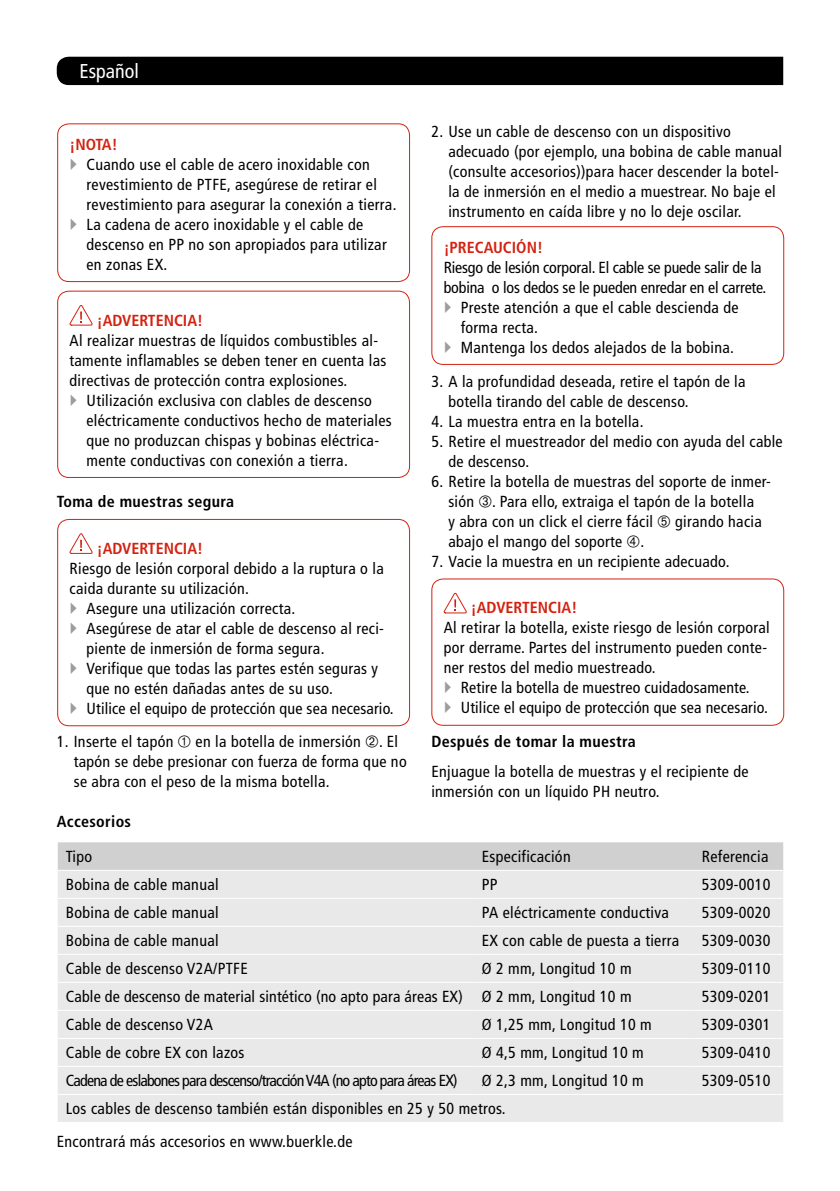
<style>
.page{position:relative;width:840px;height:1191px;background:#fff}
.page>*{position:absolute;margin:0;border:0;box-sizing:border-box;transform-origin:0 0}
.t1{font:condensed 20px "Frutiger";color:#fff}
.t2{font:condensed 16px/20px "Frutiger";letter-spacing:.02em;color:#000}
.t3{font:condensed 16px "Frutiger";letter-spacing:-.01em;color:#000}
.t4{font:condensed 16px "Frutiger";letter-spacing:-.05em;color:#000}
.t5{font:700 condensed 16px "Frutiger";color:#d32210}
.t6{font:700 condensed 16px "Frutiger";letter-spacing:.02em;color:#000}
</style>
<div class="page">
<div style="left:57px;top:57px;width:725px;height:28px;background:#000"></div>
<div style="left:57px;top:123px;width:353px;height:159px;border:1px solid #d32210;border-radius:11px"></div>
<svg style="left:69px;top:305px;width:23px;height:20px"></svg>
<div style="left:57px;top:291px;width:353px;height:187px;border:1px solid #d32210;border-radius:11px"></div>
<svg style="left:69px;top:533px;width:23px;height:21px"></svg>
<div style="left:57px;top:519px;width:353px;height:207px;border:1px solid #d32210;border-radius:11px"></div>
<div style="left:431px;top:226px;width:352px;height:139px;border:1px solid #d32210;border-radius:11px"></div>
<svg style="left:443px;top:593px;width:23px;height:20px"></svg>
<div style="left:431px;top:578px;width:352px;height:148px;border:1px solid #d32210;border-radius:11px"></div>
<div style="left:58px;top:842px;width:724px;height:28px;background:#d0d0d0"></div>
<div style="left:58px;top:871px;width:724px;height:251px;background:#e9e9e9"></div>
<hr style="left:58px;top:898px;width:415px;height:1px;background:#fff">
<hr style="left:473px;top:898px;width:220px;height:1px;background:#fff">
<hr style="left:693px;top:898px;width:89px;height:1px;background:#fff">
<hr style="left:58px;top:926px;width:415px;height:1px;background:#fff">
<hr style="left:473px;top:926px;width:220px;height:1px;background:#fff">
<hr style="left:693px;top:926px;width:89px;height:1px;background:#fff">
<hr style="left:58px;top:954px;width:415px;height:1px;background:#fff">
<hr style="left:473px;top:954px;width:220px;height:1px;background:#fff">
<hr style="left:693px;top:954px;width:89px;height:1px;background:#fff">
<hr style="left:58px;top:982px;width:415px;height:1px;background:#fff">
<hr style="left:473px;top:982px;width:220px;height:1px;background:#fff">
<hr style="left:693px;top:982px;width:89px;height:1px;background:#fff">
<hr style="left:58px;top:1010px;width:415px;height:1px;background:#fff">
<hr style="left:473px;top:1010px;width:220px;height:1px;background:#fff">
<hr style="left:693px;top:1010px;width:89px;height:1px;background:#fff">
<hr style="left:58px;top:1038px;width:415px;height:1px;background:#fff">
<hr style="left:473px;top:1038px;width:220px;height:1px;background:#fff">
<hr style="left:693px;top:1038px;width:89px;height:1px;background:#fff">
<hr style="left:58px;top:1066px;width:415px;height:1px;background:#fff">
<hr style="left:473px;top:1066px;width:220px;height:1px;background:#fff">
<hr style="left:693px;top:1066px;width:89px;height:1px;background:#fff">
<hr style="left:58px;top:1094px;width:415px;height:1px;background:#fff">
<hr style="left:473px;top:1094px;width:220px;height:1px;background:#fff">
<hr style="left:693px;top:1094px;width:89px;height:1px;background:#fff">
<p class="t1" style="left:79px;top:60px;width:61px">Español</p>
<p class="t5" style="left:69px;top:135px;width:50px">¡NOTA!</p>
<p class="t2" style="left:86px;top:154px;width:311px">Cuando use el cable de acero inoxidable con revestimiento de PTFE, asegúrese de retirar el revestimiento para asegurar la conexión a tierra.<br>La cadena de acero inoxidable y el cable de descenso en PP no son apropiados para utilizar en zonas EX.</p>
<p class="t5" style="left:97px;top:310px;width:108px">¡ADVERTENCIA!</p>
<p class="t2" style="left:69px;top:330px;width:318px">Al realizar muestras de líquidos combustibles al&shy;tamente inflamables se deben tener en cuenta las directivas de protección contra explosiones.</p>
<p class="t2" style="left:86px;top:390px;width:306px">Utilización exclusiva con clables de descenso eléctricamente conductivos hecho de materiales que no produzcan chispas y bobinas eléctrica&shy;mente conductivas con conexión a tierra.</p>
<p class="t6" style="left:57px;top:492px;width:179px">Toma de muestras segura</p>
<p class="t5" style="left:97px;top:539px;width:108px">¡ADVERTENCIA!</p>
<p class="t2" style="left:69px;top:558px;width:315px">Riesgo de lesión corporal debido a la ruptura o la</p>
<p class="t2" style="left:69px;top:578px;width:181px">caida durante su utilización.</p>
<p class="t2" style="left:86px;top:598px;width:210px">Asegure una utilización correcta.</p>
<p class="t2" style="left:86px;top:618px;width:299px">Asegúrese de atar el cable de descenso al reci-</p>
<p class="t2" style="left:86px;top:638px;width:239px">piente de inmersión de forma segura.</p>
<p class="t2" style="left:86px;top:658px;width:293px">Verifique que todas las partes estén seguras y</p>
<p class="t2" style="left:86px;top:678px;width:248px">que no estén dañadas antes de su uso.</p>
<p class="t2" style="left:86px;top:698px;width:308px">Utilice el equipo de protección que sea necesario.</p>
<p class="t2" style="left:57px;top:731px;width:118px">1. Inserte el tapón</p>
<p class="t2" style="left:74px;top:731px;width:334px;text-indent:122px">en la botella de inmersión . El tapón se debe presionar con fuerza de forma que no se abra con el peso de la misma botella.</p>
<p class="t6" style="left:57px;top:812px;width:76px">Accesorios</p>
<p class="t2" style="left:448px;top:121px;width:335px;text-indent:-17px">2. Use un cable de descenso con un dispositivo adecuado (por ejemplo, una bobina de cable manual (consulte accesorios))para hacer descender la botel&shy;la de inmersión en el medio a muestrear. No baje el instrumento en caída libre y no lo deje oscilar.</p>
<p class="t5" style="left:443px;top:237px;width:101px">¡PRECAUCIÓN!</p>
<p class="t3" style="left:443px;top:258px;width:319px">Riesgo de lesión corporal. El cable se puede salir de la</p>
<p class="t3" style="left:443px;top:278px;width:324px">bobina o los dedos se le pueden enredar en el carrete.</p>
<p class="t2" style="left:460px;top:297px;width:279px">Preste atención a que el cable descienda de</p>
<p class="t2" style="left:460px;top:317px;width:79px">forma recta.</p>
<p class="t2" style="left:460px;top:337px;width:275px">Mantenga los dedos alejados de la bobina.</p>
<p class="t2" style="left:448px;top:371px;width:298px;text-indent:-17px">3. A la profundidad deseada, retire el tapón de la botella tirando del cable de descenso.</p>
<p class="t2" style="left:431px;top:411px;width:213px">4. La muestra entra en la botella.</p>
<p class="t2" style="left:448px;top:431px;width:336px;text-indent:-17px">5. Retire el muestreador del medio con ayuda del cable de descenso.</p>
<p class="t2" style="left:448px;top:471px;width:324px;text-indent:-17px">6. Retire la botella de muestras del soporte de inmer&shy;sión . Para ello, extraiga el tapón de la botella<br>y abra con un click el cierre fácil</p>
<p class="t2" style="left:675px;top:511px;width:88px">girando hacia</p>
<p class="t2" style="left:448px;top:531px;width:197px">abajo el mango del soporte .</p>
<p class="t2" style="left:431px;top:551px;width:299px">7. Vacie la muestra en un recipiente adecuado.</p>
<p class="t5" style="left:470px;top:598px;width:108px">¡ADVERTENCIA!</p>
<p class="t2" style="left:443px;top:618px;width:327px">Al retirar la botella, existe riesgo de lesión corporal por derrame. Partes del instrumento pueden conte&shy;ner restos del medio muestreado.</p>
<p class="t2" style="left:460px;top:678px;width:308px">Retire la botella de muestreo cuidadosamente.<br>Utilice el equipo de protección que sea necesario.</p>
<p class="t6" style="left:431px;top:732px;width:206px">Después de tomar la muestra</p>
<p class="t2" style="left:431px;top:761px;width:318px">Enjuague la botella de muestras y el recipiente de inmersión con un líquido PH neutro.</p>
<p class="t2" style="left:66px;top:847px;width:28px">Tipo</p>
<p class="t2" style="left:481px;top:847px;width:90px">Especificación</p>
<p class="t2" style="left:701px;top:847px;width:68px">Referencia</p>
<p class="t2" style="left:66px;top:875px;width:154px">Bobina de cable manual</p>
<p class="t2" style="left:481px;top:875px;width:17px">PP</p>
<p class="t2" style="left:701px;top:875px;width:70px">5309-0010</p>
<p class="t2" style="left:66px;top:903px;width:154px">Bobina de cable manual</p>
<p class="t2" style="left:481px;top:903px;width:188px">PA eléctricamente conductiva</p>
<p class="t2" style="left:701px;top:903px;width:70px">5309-0020</p>
<p class="t2" style="left:66px;top:931px;width:154px">Bobina de cable manual</p>
<p class="t2" style="left:481px;top:931px;width:199px">EX con cable de puesta a tierra</p>
<p class="t2" style="left:701px;top:931px;width:70px">5309-0030</p>
<p class="t2" style="left:66px;top:959px;width:183px">Cable de descenso V2A/PTFE</p>
<p class="t2" style="left:481px;top:959px;width:151px">Ø 2 mm, Longitud 10 m</p>
<p class="t2" style="left:701px;top:959px;width:70px">5309-0110</p>
<p class="t2" style="left:66px;top:987px;width:567px">Cable de descenso de material sintético (no apto para áreas EX) Ø 2 mm, Longitud 10 m</p>
<p class="t2" style="left:701px;top:987px;width:70px">5309-0201</p>
<p class="t2" style="left:66px;top:1015px;width:149px">Cable de descenso V2A</p>
<p class="t2" style="left:481px;top:1015px;width:171px">Ø 1,25 mm, Longitud 10 m</p>
<p class="t2" style="left:701px;top:1015px;width:70px">5309-0301</p>
<p class="t2" style="left:66px;top:1043px;width:180px">Cable de cobre EX con lazos</p>
<p class="t2" style="left:481px;top:1043px;width:163px">Ø 4,5 mm, Longitud 10 m</p>
<p class="t2" style="left:701px;top:1043px;width:70px">5309-0410</p>
<p class="t4" style="left:66px;top:1071px;width:393px">Cadena de eslabones para descenso/tracción V4A (no apto para áreas EX)</p>
<p class="t2" style="left:481px;top:1071px;width:163px">Ø 2,3 mm, Longitud 10 m</p>
<p class="t2" style="left:701px;top:1071px;width:70px">5309-0510</p>
<p class="t2" style="left:66px;top:1099px;width:441px">Los cables de descenso también están disponibles en 25 y 50 metros.</p>
<p class="t2" style="left:57px;top:1131px;width:297px">Encontrará más accesorios en www.buerkle.de</p>
</div>
